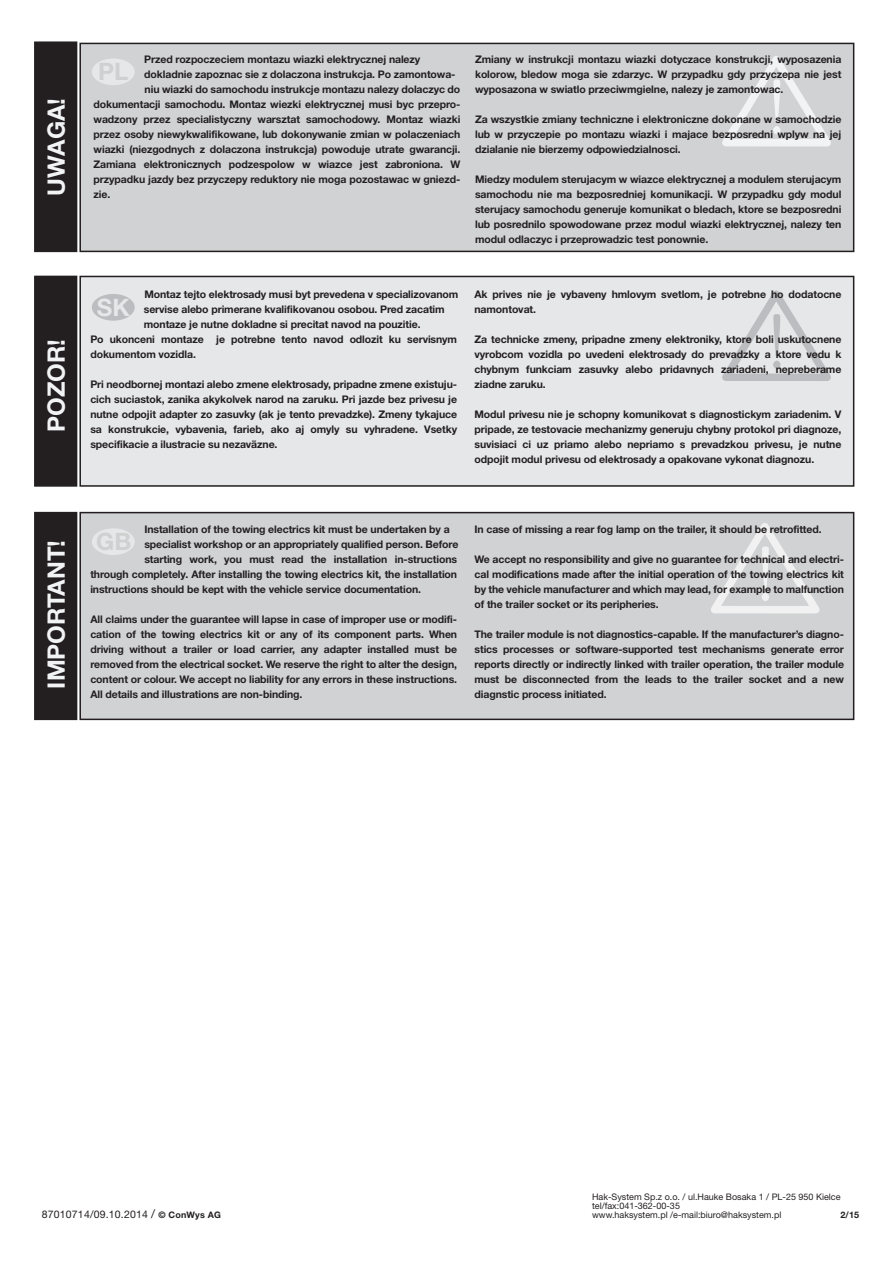
<style>
.page{position:relative;width:893px;height:1263px;background:#fff}
.page>*{position:absolute;margin:0;border:0;box-sizing:border-box;transform-origin:0 0}
.t1{font:24px "Helvetica Neue Bold 2";color:#f2f3f4}
.t2{font:24px "Helvetica Neue Bold 2";color:#cfd1d1}
.t3{font:24px "Helvetica Neue Bold 2";color:#e6e7e9}
.t4{font:700 10.5px/15px "Helvetica Neue";letter-spacing:-.01em;color:#231f20;text-align:justify}
.t5{font:10.5px "Helvetica Neue";letter-spacing:.02em;color:#231f20}
.t6{font:9px/9px "Helvetica Neue";color:#231f20}
.t7{font:700 9px "Helvetica Neue";color:#231f20}
.s1{font-size:12px}
.s2{font-weight:700;font-size:9px}
</style>
<div class="page">
<div style="left:79px;top:43px;width:775px;height:209px;background:#d1d2d4;border:2px solid #231f20"></div>
<div style="left:79px;top:276px;width:775px;height:211px;background:#e6e7e9;border:2px solid #231f20"></div>
<div style="left:34px;top:41px;width:43px;height:211px;background:#231f20;border:2px solid #231f20"></div>
<div style="left:34px;top:276px;width:43px;height:211px;background:#231f20;border:2px solid #231f20"></div>
<svg style="left:716px;top:45px;width:125px;height:102px"></svg>
<svg style="left:722px;top:290px;width:109px;height:91px"></svg>
<div style="left:92px;top:294px;width:43px;height:27px;background:#bcbdc0;border-radius:50%"></div>
<div style="left:79px;top:512px;width:775px;height:208px;background:#d1d2d4;border:2px solid #231f20"></div>
<div style="left:34px;top:512px;width:43px;height:208px;background:#231f20;border:2px solid #231f20"></div>
<svg style="left:704px;top:512px;width:125px;height:102px"></svg>
<div style="left:92px;top:58px;width:43px;height:27px;background:#e6e7e9;border-radius:50%"></div>
<div style="left:92px;top:528px;width:43px;height:27px;background:#e6e7e9;border-radius:50%"></div>
<h1 class="t1" style="left:41px;top:196px;width:99px;rotate:-90deg">UWAGA!</h1>
<h1 class="t1" style="left:41px;top:432px;width:94px;rotate:-90deg">POZOR!</h1>
<h1 class="t1" style="left:41px;top:688px;width:150px;rotate:-90deg">IMPORTANT!</h1>
<p class="t4" style="left:144px;top:52px;width:278px">Przed rozpoczeciem montazu wiazki elektrycznej nalezy</p>
<p class="t4" style="left:144px;top:67px;width:313px">dokladnie zapoznac sie z dolaczona instrukcja. Po zamontowa-</p>
<p class="t4" style="left:145px;top:82px;width:317px">niu wiazki do samochodu instrukcje montazu nalezy dolaczyc do</p>
<p class="t4" style="left:94px;top:97px;width:368px">dokumentacji samochodu. Montaz wiezki elektrycznej musi byc przepro-</p>
<p class="t4" style="left:94px;top:112px;width:368px">wadzony przez specialistyczny warsztat samochodowy. Montaz wiazki</p>
<p class="t4" style="left:94px;top:127px;width:368px">przez osoby niewykwalifikowane, lub dokonywanie zmian w polaczeniach</p>
<p class="t4" style="left:94px;top:142px;width:368px">wiazki (niezgodnych z dolaczona instrukcja) powoduje utrate gwarancji.</p>
<p class="t4" style="left:94px;top:157px;width:368px">Zamiana elektronicznych podzespolow w wiazce jest zabroniona. W</p>
<p class="t4" style="left:94px;top:172px;width:368px">przypadku jazdy bez przyczepy reduktory nie moga pozostawac w gniezd-</p>
<p class="t4" style="left:94px;top:187px;width:18px">zie.</p>
<h1 class="t2" style="left:98px;top:56px;width:32px">PL</h1>
<p class="t4" style="left:475px;top:52px;width:368px">Zmiany w instrukcji montazu wiazki dotyczace konstrukcji, wyposazenia kolorow, bledow moga sie zdarzyc. W przypadku gdy przyczepa nie jest wyposazona w swiatlo przeciwmgielne, nalezy je zamontowac.</p>
<p class="t4" style="left:475px;top:112px;width:368px">Za wszystkie zmiany techniczne i elektroniczne dokonane w samochodzie lub w przyczepie po montazu wiazki i majace bezposredni wplyw na jej dzialanie nie bierzemy odpowiedzialnosci.</p>
<p class="t4" style="left:475px;top:172px;width:368px">Miedzy modulem sterujacym w wiazce elektrycznej a modulem sterujacym samochodu nie ma bezposredniej komunikacji. W przypadku gdy modul sterujacy samochodu generuje komunikat o bledach, ktore se bezposredni lub posrednilo spowodowane przez modul wiazki elektrycznej, nalezy ten modul odlaczyc i przeprowadzic test ponownie.</p>
<p class="t4" style="left:144px;top:286px;width:315px">Montaz tejto elektrosady musi byt prevedena v specializovanom</p>
<p class="t4" style="left:144px;top:301px;width:302px">servise alebo primerane kvalifikovanou osobou. Pred zacatim</p>
<p class="t4" style="left:144px;top:316px;width:278px">montaze je nutne dokladne si precitat navod na pouzitie.</p>
<p class="t4" style="left:90px;top:331px;width:368px">Po ukonceni montaze je potrebne tento navod odlozit ku servisnym</p>
<p class="t4" style="left:90px;top:346px;width:107px">dokumentom vozidla.</p>
<p class="t4" style="left:90px;top:376px;width:368px">Pri neodbornej montazi alebo zmene elektrosady, pripadne zmene existuju&shy;cich suciastok, zanika akykolvek narod na zaruku. Pri jazde bez privesu je nutne odpojit adapter zo zasuvky (ak je tento prevadzke). Zmeny tykajuce sa konstrukcie, vybavenia, farieb, ako aj omyly su vyhradene. Vsetky specifikacie a ilustracie su nezaväzne.</p>
<h1 class="t3" style="left:97px;top:293px;width:34px">SK</h1>
<p class="t4" style="left:474px;top:286px;width:368px">Ak prives nie je vybaveny hmlovym svetlom, je potrebne ho dodatocne namontovat.</p>
<p class="t4" style="left:474px;top:331px;width:368px">Za technicke zmeny, pripadne zmeny elektroniky, ktore boli uskutocnene vyrobcom vozidla po uvedeni elektrosady do prevadzky a ktore vedu k chybnym funkciam zasuvky alebo pridavnych zariadeni, nepreberame ziadne zaruku.</p>
<p class="t4" style="left:474px;top:406px;width:368px">Modul privesu nie je schopny komunikovat s diagnostickym zariadenim. V pripade, ze testovacie mechanizmy generuju chybny protokol pri diagnoze, suvisiaci ci uz priamo alebo nepriamo s prevadzkou privesu, je nutne odpojit modul privesu od elektrosady a opakovane vykonat diagnozu.</p>
<p class="t4" style="left:144px;top:522px;width:307px">Installation of the towing electrics kit must be undertaken by a</p>
<p class="t4" style="left:144px;top:537px;width:315px">specialist workshop or an appropriately qualified person. Before</p>
<p class="t4" style="left:144px;top:552px;width:314px">starting work, you must read the installation in-structions</p>
<p class="t4" style="left:90px;top:567px;width:368px">through completely. After installing the towing electrics kit, the installation</p>
<p class="t4" style="left:90px;top:582px;width:332px">instructions should be kept with the vehicle service documentation.</p>
<p class="t4" style="left:90px;top:612px;width:368px">All claims under the guarantee will lapse in case of improper use or modifi&shy;cation of the towing electrics kit or any of its component parts. When driving without a trailer or load carrier, any adapter installed must be removed from the electrical socket. We reserve the right to alter the design, content or colour. We accept no liability for any errors in these instructions.<br>All details and illustrations are non-binding.</p>
<h1 class="t2" style="left:96px;top:526px;width:37px">GB</h1>
<p class="t4" style="left:475px;top:522px;width:349px">In case of missing a rear fog lamp on the trailer, it should be retrofitted.</p>
<p class="t4" style="left:475px;top:552px;width:371px">We accept no responsibility and give no guarantee for technical and electri&shy;cal modifications made after the initial operation of the towing electrics kit by the vehicle manufacturer and which may lead, for example to malfunction of the trailer socket or its peripheries.</p>
<p class="t4" style="left:475px;top:627px;width:371px">The trailer module is not diagnostics-capable. If the manufacturer’s diagno&shy;stics processes or software-supported test mechanisms generate error reports directly or indirectly linked with trailer operation, the trailer module must be disconnected from the leads to the trailer socket and a new diagnstic process initiated.</p>
<p class="t6" style="left:592px;top:1192px;width:250px">Hak-System Sp.z o.o. / ul.Hauke Bosaka 1 / PL-25 950 Kielce tel/fax:041-362-00-35<br>www.haksystem.pl /e-mail:biuro@haksystem.pl</p>
<p class="t5" style="left:42px;top:1208px;width:181px">87010714/09.10.2014 <span class="s1">/</span> <span class="s2">© ConWys AG</span></p>
<p class="t7" style="left:840px;top:1209px;width:20px">2/15</p>
</div>
